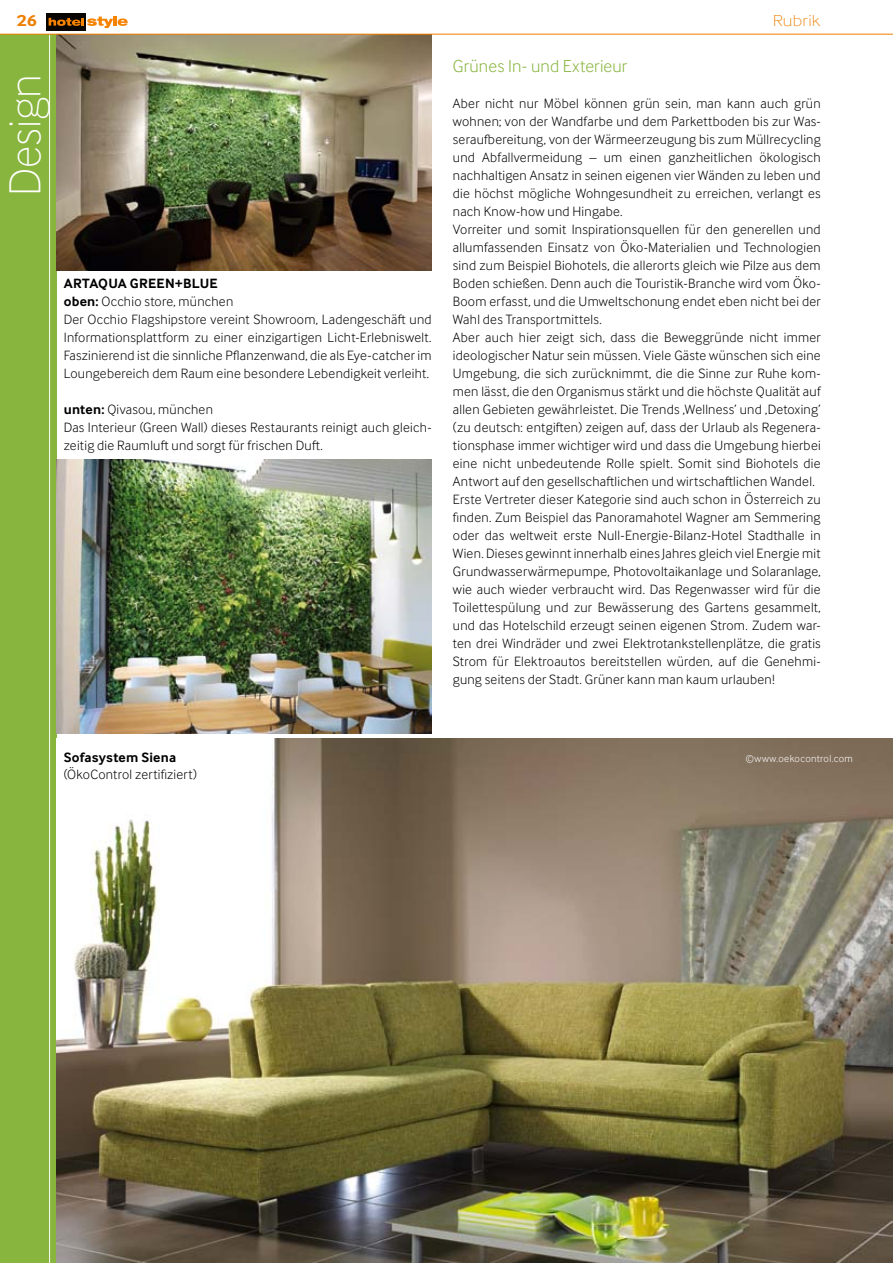
<style>
.page{position:relative;width:893px;height:1263px;background:#fff}
.page>*{position:absolute;margin:0;border:0;box-sizing:border-box;transform-origin:0 0}
.t1{font:100 46.5px "Inter Face Typo";letter-spacing:.005em;color:#fff}
.t2{font:300 18px "Inter Face Typo";letter-spacing:.01em;color:#88b53e}
.t3{font:100 16.5px "Inter Face Typo";letter-spacing:.01em;color:#ee7f00;scale:1.16 1}
.t4{font:700 16.5px "Inter Face Typo";color:#ee7f00;scale:1.16 1}
.t5{font:300 13.95px/18px "Inter Face Typo";letter-spacing:.02em;color:#000}
.t6{font:700 13.95px "Inter Face Typo";letter-spacing:.015em;color:#000}
.t7{font:300 10.5px "Inter Face Typo";letter-spacing:.03em;color:#fff}
.s1{font-weight:700}
</style>
<div class="page">
<div style="left:0;top:35px;width:56px;height:1228px;background:#88b53e"></div>
<hr style="left:49px;top:35px;width:1px;height:1228px;background:#fff">
<img style="left:56px;top:738px;width:837px;height:525px">
<img style="left:56px;top:35px;width:376px;height:235px">
<img style="left:56px;top:459px;width:376px;height:275px">
<div style="left:47px;top:13px;width:39px;height:18px;background:#080400"></div>
<svg style="left:49px;top:16px;width:79px;height:12px"></svg>
<hr style="left:0;top:34px;width:893px;height:1px;background:#ee7f00">
<p class="t4" style="left:16px;top:11px;width:19px">26</p>
<p class="t3" style="left:773px;top:11px;width:43px">Rubrik</p>
<h1 class="t1" style="left:-1px;top:196px;width:123px;rotate:-90deg">Design</h1>
<p class="t5" style="left:64px;top:274px;width:369px"><span class="s1">ARTAQUA GREEN+BLUE<br>oben:</span> Occhio store, münchen<br>Der Occhio Flagshipstore vereint Showroom, Ladengeschäft und Informationsplattform zu einer einzigartigen Licht-Erlebniswelt.<br>Faszinierend ist die sinnliche Pflanzenwand, die als Eye-catcher im Loungebereich dem Raum eine besondere Lebendigkeit verleiht.</p>
<p class="t5" style="left:64px;top:400px;width:369px"><span class="s1">unten:</span> Qivasou, münchen<br>Das Interieur (Green Wall) dieses Restaurants reinigt auch gleich&shy;zeitig die Raumluft und sorgt für frischen Duft.</p>
<p class="t2" style="left:453px;top:56px;width:176px">Grünes In- und Exterieur</p>
<p class="t5" style="left:453px;top:94px;width:369px">Aber nicht nur Möbel können grün sein, man kann auch grün wohnen; von der Wandfarbe und dem Parkettboden bis zur Was&shy;seraufbereitung, von der Wärmeerzeugung bis zum Müllrecycling und Abfallvermeidung – um einen ganzheitlichen ökologisch nachhaltigen Ansatz in seinen eigenen vier Wänden zu leben und die höchst mögliche Wohngesundheit zu erreichen, verlangt es nach Know-how und Hingabe.<br>Vorreiter und somit Inspirationsquellen für den generellen und allumfassenden Einsatz von Öko-Materialien und Technologien sind zum Beispiel Biohotels, die allerorts gleich wie Pilze aus dem Boden schießen. Denn auch die Touristik-Branche wird vom Öko-Boom erfasst, und die Umweltschonung endet eben nicht bei der Wahl des Transportmittels.<br>Aber auch hier zeigt sich, dass die Beweggründe nicht immer ideologischer Natur sein müssen. Viele Gäste wünschen sich eine Umgebung, die sich zurücknimmt, die die Sinne zur Ruhe kom&shy;men lässt, die den Organismus stärkt und die höchste Qualität auf allen Gebieten gewährleistet. Die Trends ‚Wellness’ und ‚Detoxing’ (zu deutsch: entgiften) zeigen auf, dass der Urlaub als Regenera&shy;tionsphase immer wichtiger wird und dass die Umgebung hierbei eine nicht unbedeutende Rolle spielt. Somit sind Biohotels die Antwort auf den gesellschaftlichen und wirtschaftlichen Wandel.<br>Erste Vertreter dieser Kategorie sind auch schon in Österreich zu finden. Zum Beispiel das Panoramahotel Wagner am Semmering oder das weltweit erste Null-Energie-Bilanz-Hotel Stadthalle in Wien. Dieses gewinnt innerhalb eines Jahres gleich viel Energie mit Grundwasserwärmepumpe, Photovoltaikanlage und Solaranlage, wie auch wieder verbraucht wird. Das Regenwasser wird für die Toilettespülung und zur Bewässerung des Gartens gesammelt, und das Hotelschild erzeugt seinen eigenen Strom. Zudem war&shy;ten drei Windräder und zwei Elektrotankstellenplätze, die gratis Strom für Elektroautos bereitstellen würden, auf die Genehmi&shy;gung seitens der Stadt. Grüner kann man kaum urlauben!</p>
<p class="t6" style="left:64px;top:749px;width:114px">Sofasystem Siena</p>
<p class="t7" style="left:746px;top:753px;width:108px">©www.oekocontrol.com</p>
<p class="t5" style="left:64px;top:765px;width:135px">(ÖkoControl zertifiziert)</p>
</div>
